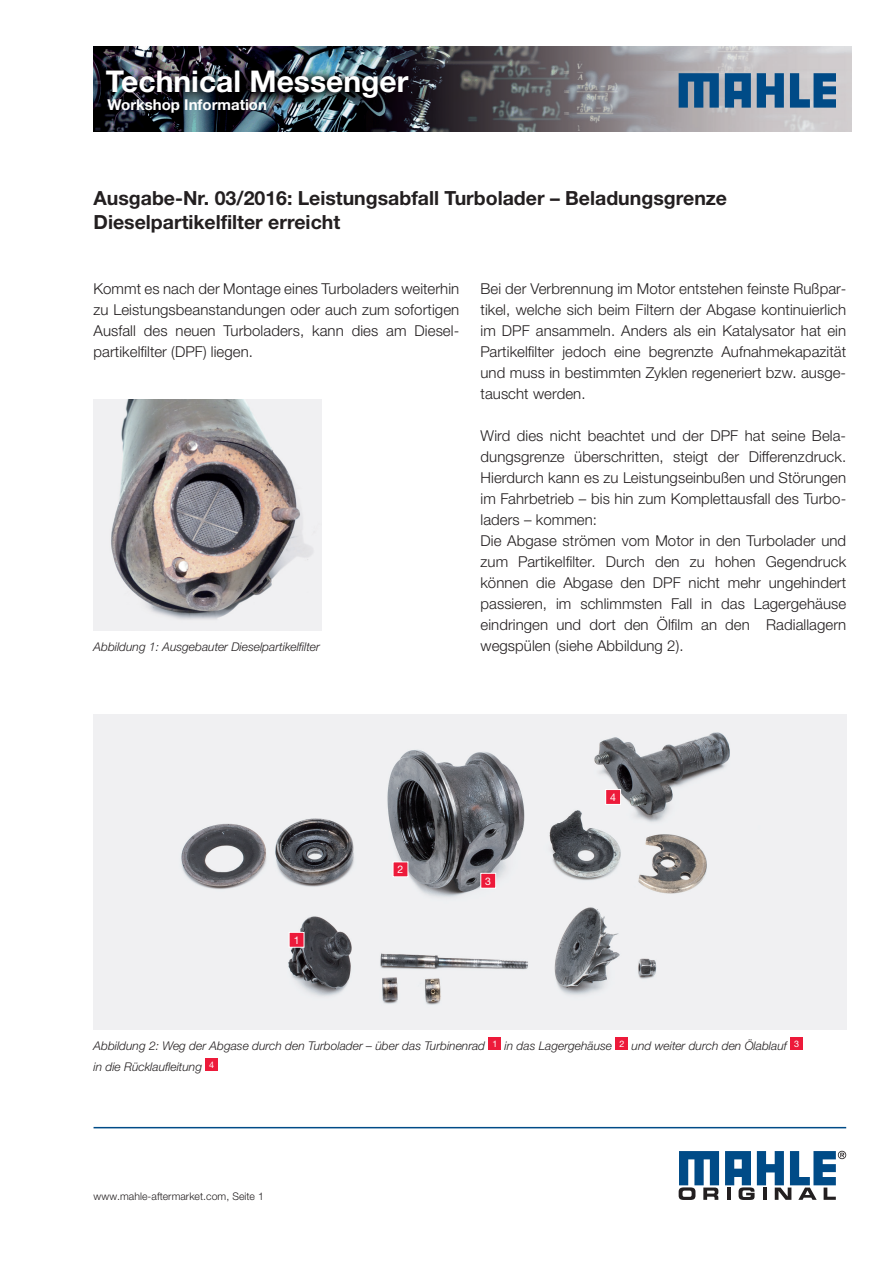
<style>
.page{position:relative;width:893px;height:1263px;background:#fff}
.page>*{position:absolute;margin:0;border:0;box-sizing:border-box;transform-origin:0 0}
.t1{font:700 30px "Helvetica Neue LTW1 G";color:#fff}
.t2{font:700 19.5px/24px "Helvetica Neue LTW1 G";color:#231f20}
.t3{font:300 15px/21px "Helvetica Neue LTW1 G";letter-spacing:.005em;color:#231f20}
.t4{font:700 15px "Helvetica Neue LTW1 G";color:#fff}
.t5{font:italic 300 12px/21px "Helvetica Neue LTW1 G";color:#231f20}
.t6{font:300 10.5px "Helvetica Neue LTW1 G";letter-spacing:.005em;color:#231f20}
.t7{font:10.5px "Helvetica Neue LT";color:#fff}
</style>
<div class="page">
<svg style="left:679px;top:1151px;width:40px;height:49px"></svg>
<svg style="left:725px;top:1151px;width:121px;height:49px"></svg>
<hr style="left:94px;top:1127px;width:752px;height:1px;background:#004b87">
<img style="left:94px;top:399px;width:227px;height:231px">
<img style="left:94px;top:714px;width:752px;height:315px">
<img style="left:94px;top:47px;width:757px;height:85px">
<svg style="left:679px;top:73px;width:40px;height:35px"></svg>
<svg style="left:757px;top:73px;width:27px;height:35px"></svg>
<svg style="left:790px;top:73px;width:46px;height:35px;background:#47779f"></svg>
<svg style="left:725px;top:73px;width:26px;height:35px"></svg>
<div style="left:488px;top:1037px;width:13px;height:13px;background:#ed1a3a"></div>
<div style="left:615px;top:1037px;width:13px;height:13px;background:#ed1a3a"></div>
<div style="left:790px;top:1037px;width:13px;height:13px;background:#ed1a3a"></div>
<div style="left:205px;top:1058px;width:13px;height:13px;background:#ed1a3a"></div>
<div style="left:289px;top:932px;width:15px;height:15px;background:#ed1a3a"></div>
<div style="left:289px;top:932px;width:15px;height:15px;border:1px solid #fff"></div>
<div style="left:393px;top:862px;width:15px;height:15px;background:#ed1a3a"></div>
<div style="left:481px;top:873px;width:15px;height:15px;background:#ed1a3a"></div>
<div style="left:480px;top:873px;width:16px;height:15px;border:1px solid #fff"></div>
<div style="left:606px;top:789px;width:15px;height:15px;background:#ed1a3a"></div>
<div style="left:605px;top:789px;width:16px;height:16px;border:1px solid #fff"></div>
<h1 class="t1" style="left:106px;top:63px;width:304px">Technical Messenger</h1>
<p class="t4" style="left:107px;top:96px;width:161px">Workshop Information</p>
<h2 class="t2" style="left:94px;top:186px;width:635px">Ausgabe-Nr. 03/2016: Leistungsabfall Turbolader – Beladungsgrenze<br>Dieselpartikelfilter erreicht</h2>
<p class="t3" style="left:94px;top:278px;width:367px">Kommt es nach der Montage eines Turboladers weiterhin zu Leistungsbeanstandungen oder auch zum sofortigen Ausfall des neuen Turboladers, kann dies am Diesel&shy;partikelfilter (DPF) liegen.</p>
<p class="t5" style="left:94px;top:636px;width:228px">Abbildung 1: Ausgebauter Dieselpartikelfilter</p>
<p class="t3" style="left:480px;top:278px;width:367px;text-align:justify">Bei der Verbrennung im Motor entstehen feinste Rußpar&shy;tikel, welche sich beim Filtern der Abgase kontinuierlich im DPF ansammeln. Anders als ein Katalysator hat ein Partikelfilter jedoch eine begrenzte Aufnahmekapazität und muss in bestimmten Zyklen regeneriert bzw. ausge&shy;tauscht werden.</p>
<p class="t3" style="left:480px;top:425px;width:367px">Wird dies nicht beachtet und der DPF hat seine Bela&shy;dungsgrenze überschritten, steigt der Differenzdruck.<br>Hierdurch kann es zu Leistungseinbußen und Störungen im Fahrbetrieb – bis hin zum Komplettausfall des Turbo&shy;laders – kommen:<br>Die Abgase strömen vom Motor in den Turbolader und zum Partikelfilter. Durch den zu hohen Gegendruck können die Abgase den DPF nicht mehr ungehindert passieren, im schlimmsten Fall in das Lagergehäuse eindringen und dort den Ölfilm an den Radiallagern wegspülen (siehe Abbildung 2).</p>
<p class="t7" style="left:294px;top:934px;width:7px">1</p>
<p class="t7" style="left:398px;top:863px;width:7px">2</p>
<p class="t7" style="left:485px;top:875px;width:7px">3</p>
<p class="t7" style="left:610px;top:791px;width:7px">4</p>
<p class="t5" style="left:94px;top:1035px;width:707px">Abbildung 2: Weg der Abgase durch den Turbolader – über das Turbinenrad <sup>1</sup> in das Lagergehäuse <sup>2</sup> und weiter durch den Ölablauf <sup>3 </sup>in die Rücklaufleitung <sup>4</sup></p>
<p class="t6" style="left:94px;top:1190px;width:172px">www.mahle-aftermarket.com, Seite 1</p>
</div>
